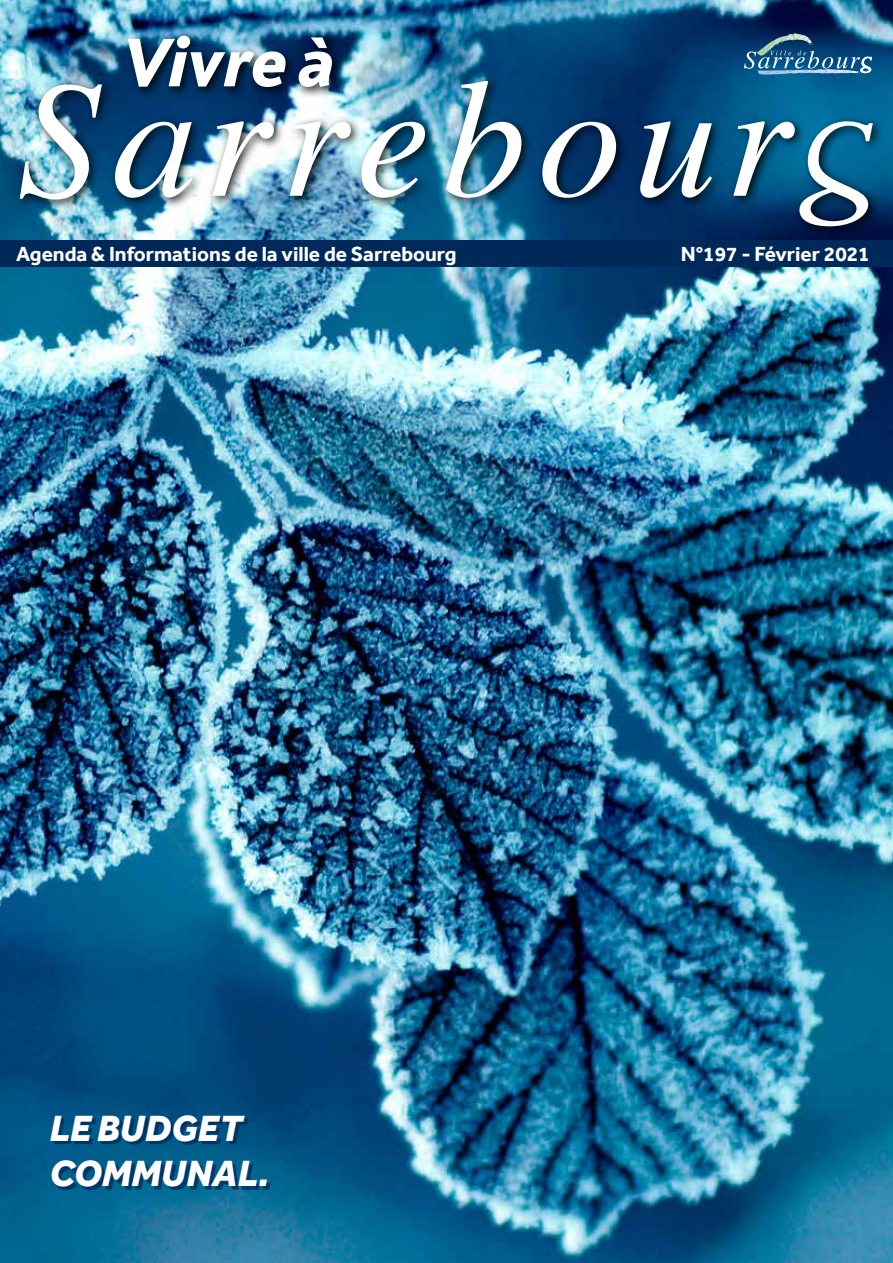
<style>
.page{position:relative;width:893px;height:1263px;background:#fff}
.page>*{position:absolute;margin:0;border:0;box-sizing:border-box;transform-origin:0 0}
.t1{font:italic 800 72px "Bliss";letter-spacing:-.005em;color:#fff}
.t2{font:italic 800 37.5px/45px "Effra";color:#fff}
.t3{font:700 21px "Effra";color:#fff}
</style>
<div class="page">
<img style="left:0;top:0;width:893px;height:1263px">
<div style="left:122px;top:30px;width:222px;height:69px;background:#000;opacity:.87"></div>
<div style="left:0;top:241px;width:893px;height:26px;background:#00295a"></div>
<svg style="left:744px;top:33px;width:128px;height:42px;background:#30658f"></svg>
<div style="left:14px;top:75px;width:870px;height:164px;background:#000;opacity:.87"></div>
<img style="left:20px;top:84px;width:82px;height:116px">
<svg style="left:115px;top:122px;width:78px;height:76px"></svg>
<img style="left:212px;top:121px;width:62px;height:75px">
<img style="left:289px;top:121px;width:62px;height:75px">
<img style="left:361px;top:122px;width:64px;height:76px">
<img style="left:446px;top:81px;width:75px;height:117px">
<svg style="left:542px;top:122px;width:74px;height:76px"></svg>
<svg style="left:640px;top:121px;width:72px;height:77px"></svg>
<svg style="left:733px;top:120px;width:140px;height:106px"></svg>
<div style="left:54px;top:1118px;width:217px;height:71px;background:#00295a;opacity:.75"></div>
<h1 class="t1" style="left:123px;top:25px;width:215px">Vivre à</h1>
<p class="t3" style="left:16px;top:241px;width:442px">Agenda &amp; Informations de la ville de Sarrebourg</p>
<p class="t3" style="left:681px;top:241px;width:190px">N°197 - Février 2021</p>
<h2 class="t2" style="left:49px;top:1105px;width:221px">LE BUDGET<br>COMMUNAL.</h2>
</div>
